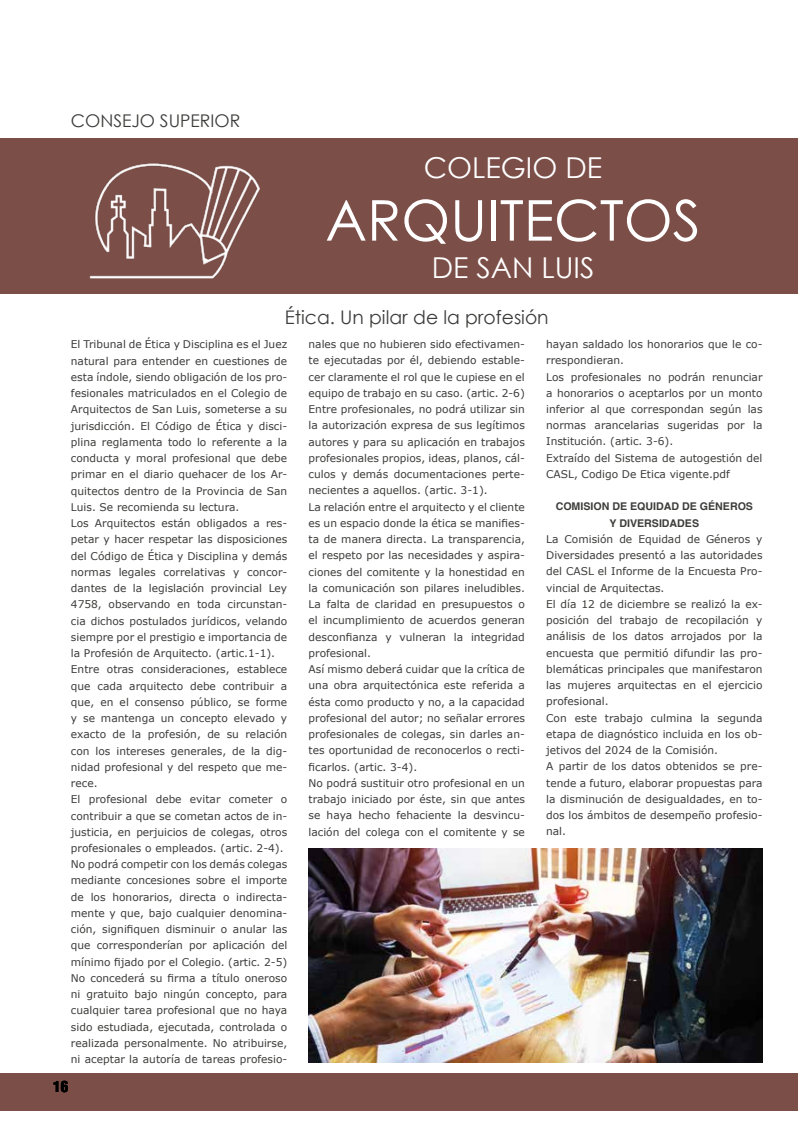
<style>
.page{position:relative;width:798px;height:1134px;background:#fff}
.page>*{position:absolute;margin:0;border:0;box-sizing:border-box;transform-origin:0 0}
.t1{font:56.25px "Century Gothic";color:#fff}
.t2{font:28.75px "Century Gothic";color:#fff}
.t3{font:18.75px "Century Gothic";color:#3c3c3b}
.t4{font:17.5px "Century Gothic";color:#3c3c3b}
.t5{font:900 condensed 15px "Helvetica LT Std";color:#000}
.t6{font:10.62px/16.2px "Verdana";color:#3c3c3b}
.t7{font:700 10.62px/16.2px "Helvetica";color:#3c3c3b;text-align:center}
</style>
<div class="page">
<div style="left:0;top:1073px;width:797px;height:38px;background:#7b4e48"></div>
<div style="left:0;top:138px;width:797px;height:155px;background:#7b4e48"></div>
<img style="left:89px;top:163px;width:171px;height:116px">
<img style="left:308px;top:848px;width:454px;height:214px">
<h3 class="t4" style="left:71px;top:108px;width:171px">CONSEJO SUPERIOR</h3>
<h2 class="t2" style="left:423px;top:148px;width:180px">COLEGIO DE</h2>
<h1 class="t1" style="left:325px;top:181px;width:377px">ARQUITECTOS</h1>
<h2 class="t2" style="left:431px;top:248px;width:164px">DE SAN LUIS</h2>
<h3 class="t3" style="left:284px;top:304px;width:265px">Ética. Un pilar de la profesión</h3>
<p class="t6" style="left:71px;top:336px;width:218px">El Tribunal de Ética y Disciplina es el Juez natural para entender en cuestiones de esta índole, siendo obligación de los pro&shy;fesionales matriculados en el Colegio de Arquitectos de San Luis, someterse a su jurisdicción. El Código de Ética y disci&shy;plina reglamenta todo lo referente a la conducta y moral profesional que debe primar en el diario quehacer de los Ar&shy;quitectos dentro de la Provincia de San Luis. Se recomienda su lectura.<br>Los Arquitectos están obligados a res&shy;petar y hacer respetar las disposiciones del Código de Ética y Disciplina y demás normas legales correlativas y concor&shy;dantes de la legislación provincial Ley 4758, observando en toda circunstan&shy;cia dichos postulados jurídicos, velando siempre por el prestigio e importancia de la Profesión de Arquitecto. (artic.1-1).<br>Entre otras consideraciones, establece que cada arquitecto debe contribuir a que, en el consenso público, se forme y se mantenga un concepto elevado y exacto de la profesión, de su relación con los intereses generales, de la dig&shy;nidad profesional y del respeto que me&shy;rece.<br>El profesional debe evitar cometer o contribuir a que se cometan actos de in&shy;justicia, en perjuicios de colegas, otros profesionales o empleados. (artic. 2-4).<br>No podrá competir con los demás colegas mediante concesiones sobre el importe de los honorarios, directa o indirecta&shy;mente y que, bajo cualquier denomina&shy;ción, signifiquen disminuir o anular las que corresponderían por aplicación del mínimo fijado por el Colegio. (artic. 2-5)<br>No concederá su firma a título oneroso ni gratuito bajo ningún concepto, para cualquier tarea profesional que no haya sido estudiada, ejecutada, controlada o realizada personalmente. No atribuirse, ni aceptar la autoría de tareas profesio-</p>
<p class="t6" style="left:308px;top:336px;width:218px">nales que no hubieren sido efectivamen&shy;te ejecutadas por él, debiendo estable&shy;cer claramente el rol que le cupiese en el equipo de trabajo en su caso. (artic. 2-6)<br>Entre profesionales, no podrá utilizar sin la autorización expresa de sus legítimos autores y para su aplicación en trabajos profesionales propios, ideas, planos, cál&shy;culos y demás documentaciones perte&shy;necientes a aquellos. (artic. 3-1).<br>La relación entre el arquitecto y el cliente es un espacio donde la ética se manifies&shy;ta de manera directa. La transparencia, el respeto por las necesidades y aspira&shy;ciones del comitente y la honestidad en la comunicación son pilares ineludibles.<br>La falta de claridad en presupuestos o el incumplimiento de acuerdos generan desconfianza y vulneran la integridad profesional.<br>Así mismo deberá cuidar que la crítica de una obra arquitectónica este referida a ésta como producto y no, a la capacidad profesional del autor; no señalar errores profesionales de colegas, sin darles an&shy;tes oportunidad de reconocerlos o recti&shy;ficarlos. (artic. 3-4).<br>No podrá sustituir otro profesional en un trabajo iniciado por éste, sin que antes se haya hecho fehaciente la desvincu&shy;lación del colega con el comitente y se</p>
<p class="t6" style="left:546px;top:336px;width:218px">hayan saldado los honorarios que le co&shy;rrespondieran.<br>Los profesionales no podrán renunciar a honorarios o aceptarlos por un monto inferior al que correspondan según las normas arancelarias sugeridas por la Institución. (artic. 3-6).<br>Extraído del Sistema de autogestión del CASL, Codigo De Etica vigente.pdf</p>
<p class="t7" style="left:555px;top:500px;width:199px">COMISION DE EQUIDAD DE GÉNEROS<br>Y DIVERSIDADES</p>
<p class="t6" style="left:546px;top:531px;width:218px">La Comisión de Equidad de Géneros y Diversidades presentó a las autoridades del CASL el Informe de la Encuesta Pro&shy;vincial de Arquitectas.<br>El día 12 de diciembre se realizó la ex&shy;posición del trabajo de recopilación y análisis de los datos arrojados por la encuesta que permitió difundir las pro&shy;blemáticas principales que manifestaron las mujeres arquitectas en el ejercicio profesional.<br>Con este trabajo culmina la segunda etapa de diagnóstico incluida en los ob&shy;jetivos del 2024 de la Comisión.<br>A partir de los datos obtenidos se pre&shy;tende a futuro, elaborar propuestas para la disminución de desigualdades, en to&shy;dos los ámbitos de desempeño profesio&shy;nal.</p>
<h3 class="t5" style="left:53px;top:1076px;width:16px">16</h3>
</div>
